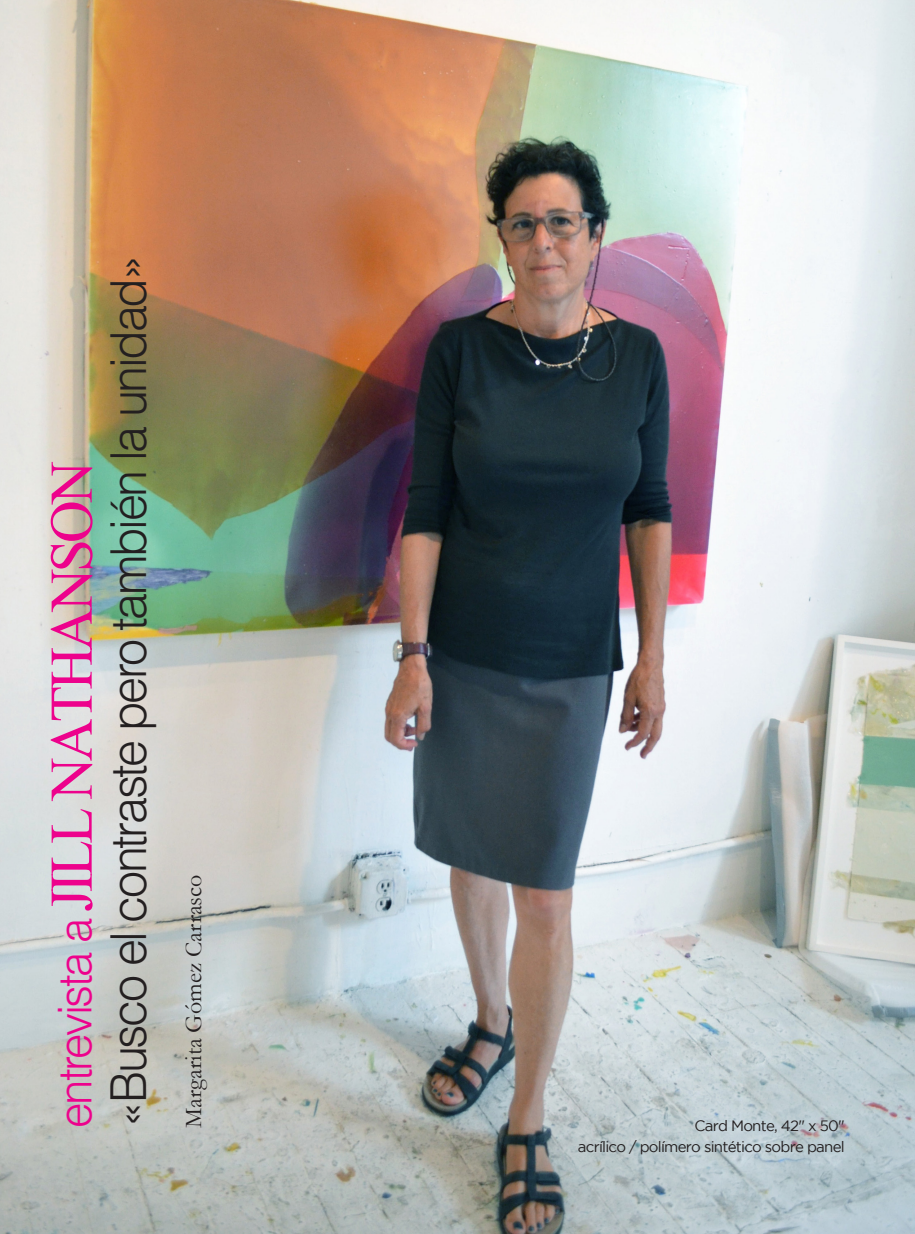
<style>
.page{position:relative;width:915px;height:1234px;background:#fff}
.page>*{position:absolute;margin:0;border:0;box-sizing:border-box;transform-origin:0 0}
.Creditos{font:75px "Aparajita";letter-spacing:-.05em;color:#ed028c}
.Creditos-2{font:300 49.5px "Helvetica LT Std";letter-spacing:-.05em;color:#231f20}
.Creditos-3{font:24px "Garamond";color:#231f20}
.Creditos-4{font:15px "Gotham";letter-spacing:-.05em;color:#231f20}
.s1{font-family:"Helvetica LT Std";font-weight:300;font-size:46.5px}
</style>
<div class="page">
<img style="left:0;top:0;width:914px;height:1233px">
<p class="Creditos" style="left:35px;top:1127px;width:668px;rotate:-90deg"><span class="s1">entrevista a</span> JILL NATHANSON</p>
<p class="Creditos-2" style="left:98px;top:1127px;width:875px;rotate:-90deg">«Busco el contraste pero también la unidad»</p>
<p class="Creditos-3" style="left:177px;top:1127px;width:254px;rotate:-90deg">Margarita Gómez Carrasco</p>
<p class="Creditos-4" style="left:694px;top:1116px;width:152px">Card Monte, 42" x 50"</p>
<p class="Creditos-4" style="left:577px;top:1137px;width:268px">acrílico / polímero sintético sobre panel</p>
</div>
